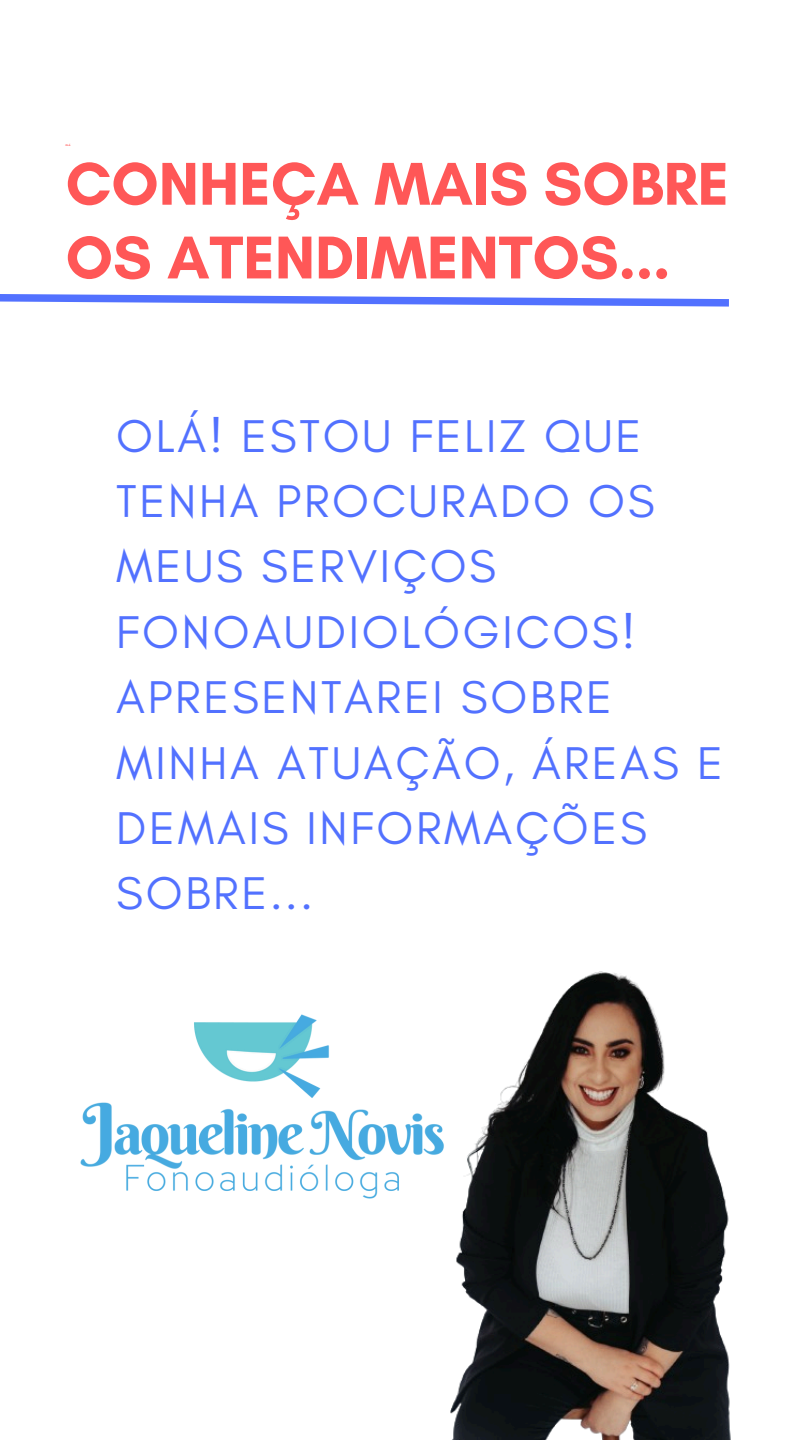
<style>
.page{position:relative;width:810px;height:1440px;background:#fff}
.page>*{position:absolute;margin:0;border:0;box-sizing:border-box;transform-origin:0 0}
.t1{font:700 61.5px/73.7px "Glacial Indifference";color:#ff5757}
.t2{font:46.8px/65.4px "Glacial Indifference";letter-spacing:.06em;color:#5271ff}
.t3{font:700 2.5px "Glacial Indifference";color:#ff5757}
</style>
<div class="page">
<svg style="left:0;top:294px;width:729px;height:13px"></svg>
<img style="left:80px;top:1014px;width:295px;height:185px">
<img style="left:375px;top:971px;width:356px;height:469px">
<p class="t3" style="left:66px;top:144px;width:6px">OLÁ</p>
<p class="t1" style="left:66px;top:146px;width:665px">CONHEÇA MAIS SOBRE<br>OS ATENDIMENTOS...</p>
<p class="t2" style="left:116px;top:403px;width:608px">OLÁ! ESTOU FELIZ QUE<br>TENHA PROCURADO OS<br>MEUS SERVIÇOS<br>FONOAUDIOLÓGICOS!<br>APRESENTAREI SOBRE<br>MINHA ATUAÇÃO, ÁREAS E<br>DEMAIS INFORMAÇÕES<br>SOBRE...</p>
</div>
